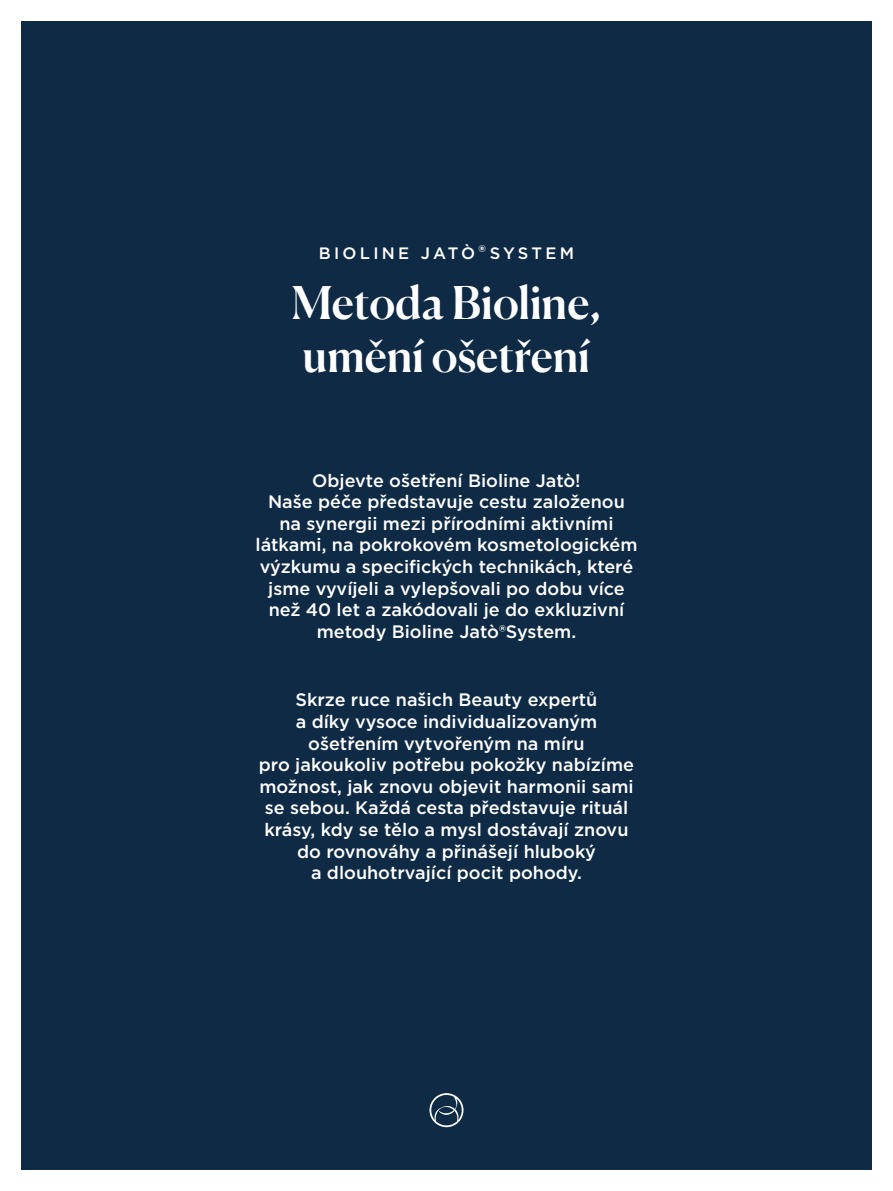
<style>
.page{position:relative;width:893px;height:1191px;background:#fff}
.page>*{position:absolute;margin:0;border:0;box-sizing:border-box;transform-origin:0 0}
.t1{font:500 45px/53.2px "Canela";color:#fff}
.t2{font:500 18px/21.6px "Gotham";color:#fff;text-align:center}
.t3{font:500 16.5px "Gotham";letter-spacing:.2em;color:#fff}
.s1{font-size:19.5px}
</style>
<div class="page">
<div style="left:21px;top:21px;width:851px;height:1148px;background:#0e2a45"></div>
<svg style="left:429px;top:1093px;width:34px;height:34px"></svg>
<p class="t3" style="left:319px;top:242px;width:257px">Bi oli ne jatò<span class="s1">®</span>Sys tem</p>
<h1 class="t1" style="left:292px;top:272px;width:311px">Metoda Bioline, umění ošetření</h1>
<p class="t2" style="left:256px;top:469px;width:383px">Objevte ošetření Bioline Jatò!<br>N aše péče představuje cestu založenou na synergii mezi přírodními aktivními látkami, na pokrokovém kosmetologickém výzkumu a specifických technikách, které jsme vyvíjeli a vylepšovali po dobu více než 40 let a zakódovali je do exkluzivní metody Bioline Jatò®System.</p>
<p class="t2" style="left:259px;top:689px;width:377px">Skrze ruce našich Beauty expertů<br>a díky vysoce individualizovaným ošetřením vytvořeným na míru<br>pro jakoukoliv potřebu pokožky nabízíme možnost, jak znovu objevit harmonii sami se sebou. Každá cesta představuje rituál krásy, kdy se tělo a mysl dostávají znovu do rovnováhy a přinášejí hluboký<br>a dlouhotrvající pocit pohody.</p>
</div>
